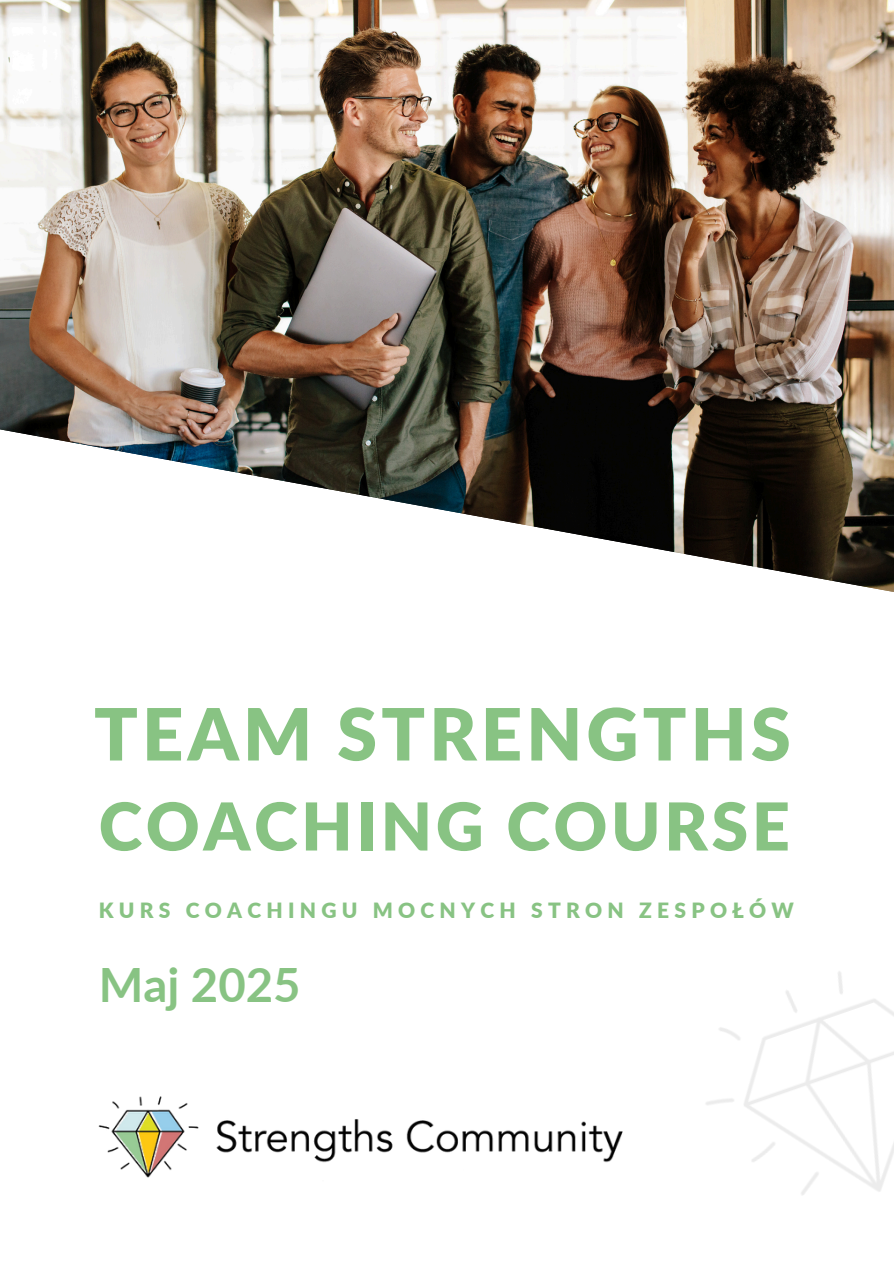
<style>
.page{position:relative;width:894px;height:1264px;background:#fff}
.page>*{position:absolute;margin:0;border:0;box-sizing:border-box;transform-origin:0 0}
.t1{font:900 72px "Lato";letter-spacing:.06em;color:#88c383}
.t2{font:900 66px "Lato";letter-spacing:.06em;color:#88c383}
.t3{font:700 47.25px "Lato";color:#88c383}
.t4{font:900 21px "Lato";letter-spacing:.25em;color:#88c383}
</style>
<div class="page">
<img style="left:0;top:0;width:893px;height:405px">
<svg style="left:0;top:405px;width:893px;height:187px"></svg>
<img style="left:98px;top:1096px;width:525px;height:82px">
<h1 class="t1" style="left:94px;top:689px;width:698px">TEAM STRENGTHS</h1>
<p class="t2" style="left:99px;top:785px;width:692px">COACHING COURSE</p>
<p class="t4" style="left:99px;top:897px;width:696px">KURS COACHINGU MOCNYCH STRON ZESPOŁÓW</p>
<h1 class="t3" style="left:99px;top:955px;width:203px">Maj 2025</h1>
</div>
